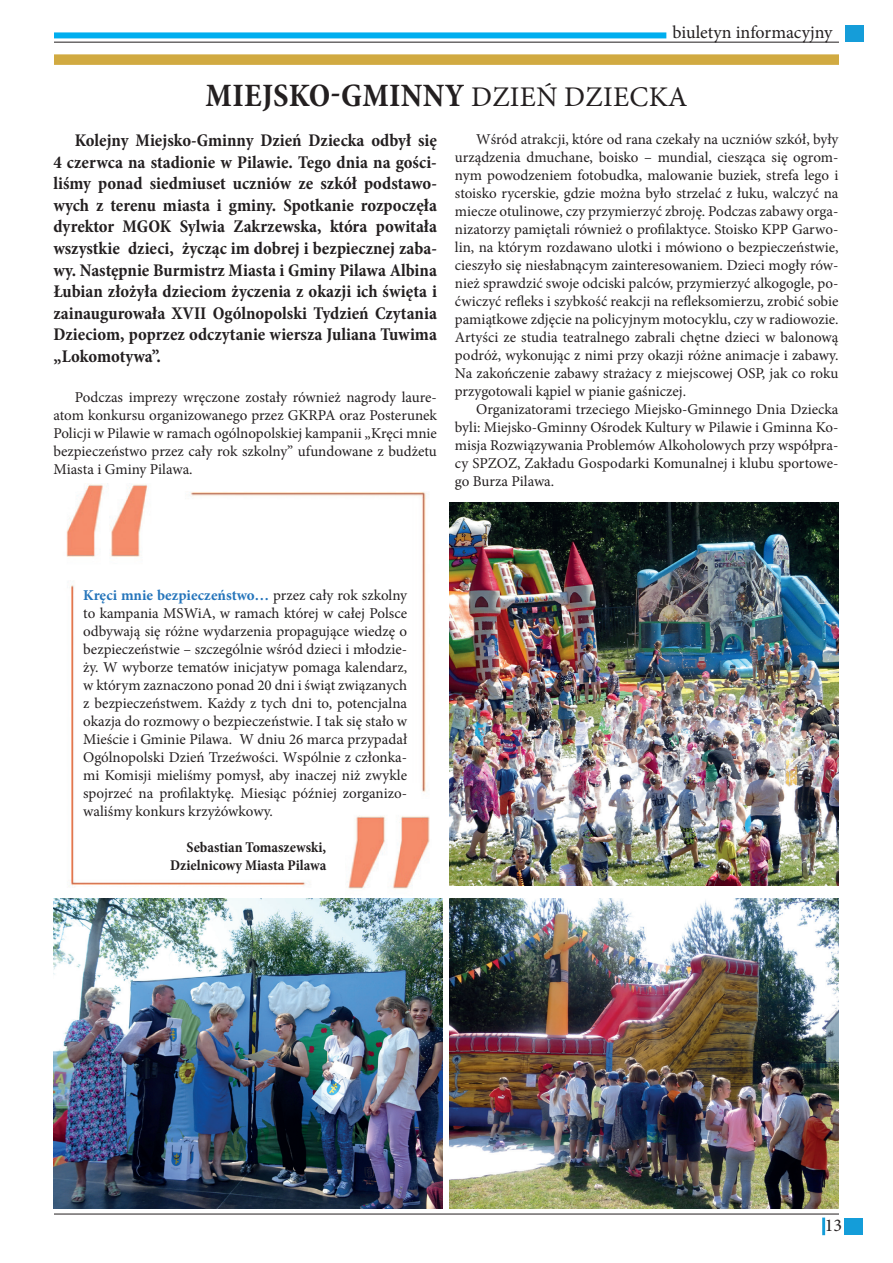
<style>
.page{position:relative;width:893px;height:1263px;background:#fff}
.page>*{position:absolute;margin:0;border:0;box-sizing:border-box;transform-origin:0 0}
.t1{font:700 condensed 33px "Minion Pro";letter-spacing:.01em;color:#231f20}
.t2{font:700 condensed 18px/21.6px "Minion Pro";color:#231f20;text-align:justify}
.t3{font:18px "Minion Pro";color:#231f20}
.t4{font:15px/18px "Minion Pro";color:#231f20;text-align:justify}
.t5{font:700 condensed 15px/18px "Minion Pro";color:#231f20;text-align:right}
.s1{font-weight:400;font-stretch:normal;font-size:28.5px}
.s2{font-weight:700;color:#2575bb}
</style>
<div class="page">
<img style="left:66px;top:483px;width:364px;height:406px">
<hr style="left:54px;top:42px;width:785px;height:1px;background:#231f20">
<div style="left:54px;top:32px;width:612px;height:6px;background:#00aeef"></div>
<div style="left:845px;top:25px;width:19px;height:16px;background:#159dd9"></div>
<div style="left:844px;top:1218px;width:18px;height:16px;background:#149dd9"></div>
<div style="left:822px;top:1217px;width:3px;height:18px;border:2px solid #149dd9"></div>
<hr style="left:54px;top:1214px;width:785px;height:1px;background:#231f20">
<div style="left:54px;top:54px;width:785px;height:11px;background:#d1aa41"></div>
<img style="left:53px;top:898px;width:389px;height:311px">
<img style="left:450px;top:502px;width:389px;height:383px">
<img style="left:450px;top:898px;width:388px;height:311px">
<p class="t3" style="left:673px;top:21px;width:161px">biuletyn informacyjny</p>
<h1 class="t1" style="left:206px;top:73px;width:483px">MIEJSKO-GMINNY <span class="s1">DZIEŃ DZIECKA</span></h1>
<p class="t2" style="left:53px;top:129px;width:385px;text-indent:21px">Kolejny Miejsko-Gminny Dzień Dziecka odbył się 4 czerwca na stadionie w Pilawie. Tego dnia na gości&shy;liśmy ponad siedmiuset uczniów ze szkół podstawo&shy;wych z terenu miasta i gminy. Spotkanie rozpoczęła dyrektor MGOK Sylwia Zakrzewska, która powitała wszystkie dzieci, życząc im dobrej i bezpiecznej zaba&shy;wy. Następnie Burmistrz Miasta i Gminy Pilawa Albina Łubian złożyła dzieciom życzenia z okazji ich święta i zainaugurowała XVII Ogólnopolski Tydzień Czytania Dzieciom, poprzez odczytanie wiersza Juliana Tuwima „Lokomotywa”.</p>
<p class="t4" style="left:53px;top:388px;width:385px;text-indent:21px">Podczas imprezy wręczone zostały również nagrody laure&shy;atom konkursu organizowanego przez GKRPA oraz Posterunek Policji w Pilawie w ramach ogólnopolskiej kampanii „Kręci mnie bezpieczeństwo przez cały rok szkolny” ufundowane z budżetu Miasta i Gminy Pilawa.</p>
<p class="t4" style="left:455px;top:130px;width:385px;text-indent:21px">Wśród atrakcji, które od rana czekały na uczniów szkół, były urządzenia dmuchane, boisko – mundial, ciesząca się ogrom&shy;nym powodzeniem fotobudka, malowanie buziek, strefa lego i stoisko rycerskie, gdzie można było strzelać z łuku, walczyć na miecze otulinowe, czy przymierzyć zbroję. Podczas zabawy orga&shy;nizatorzy pamiętali również o profilaktyce. Stoisko KPP Garwo&shy;lin, na którym rozdawano ulotki i mówiono o bezpieczeństwie, cieszyło się niesłabnącym zainteresowaniem. Dzieci mogły rów&shy;nież sprawdzić swoje odciski palców, przymierzyć alkogogle, po&shy;ćwiczyć refleks i szybkość reakcji na refleksomierzu, zrobić sobie pamiątkowe zdjęcie na policyjnym motocyklu, czy w radiowozie.<br>Artyści ze studia teatralnego zabrali chętne dzieci w balonową podróż, wykonując z nimi przy okazji różne animacje i zabawy.<br>Na zakończenie zabawy strażacy z miejscowej OSP, jak co roku przygotowali kąpiel w pianie gaśniczej.</p>
<p class="t4" style="left:455px;top:400px;width:385px;text-indent:21px">Organizatorami trzeciego Miejsko-Gminnego Dnia Dziecka byli: Miejsko-Gminny Ośrodek Kultury w Pilawie i Gminna Ko&shy;misja Rozwiązywania Problemów Alkoholowych przy współpra&shy;cy SPZOZ, Zakładu Gospodarki Komunalnej i klubu sportowe&shy;go Burza Pilawa.</p>
<p class="t4" style="left:83px;top:586px;width:325px"><span class="s2">Kręci mnie bezpieczeństwo…</span> przez cały rok szkolny to kampania MSWiA, w ramach której w całej Polsce odbywają się różne wydarzenia propagujące wiedzę o bezpieczeństwie – szczególnie wśród dzieci i młodzie&shy;ży. W wyborze tematów inicjatyw pomaga kalendarz, w którym zaznaczono ponad 20 dni i świąt związanych z bezpieczeństwem. Każdy z tych dni to, potencjalna okazja do rozmowy o bezpieczeństwie. I tak się stało w Mieście i Gminie Pilawa. W dniu 26 marca przypadał Ogólnopolski Dzień Trzeźwości. Wspólnie z członka&shy;mi Komisji mieliśmy pomysł, aby inaczej niż zwykle spojrzeć na profilaktykę. Miesiąc później zorganizo&shy;waliśmy konkurs krzyżówkowy.</p>
<p class="t5" style="left:170px;top:838px;width:158px">Sebastian Tomaszewski,<br>Dzielnicowy Miasta Pilawa</p>
<p class="t3" style="left:825px;top:1213px;width:19px">13</p>
</div>
